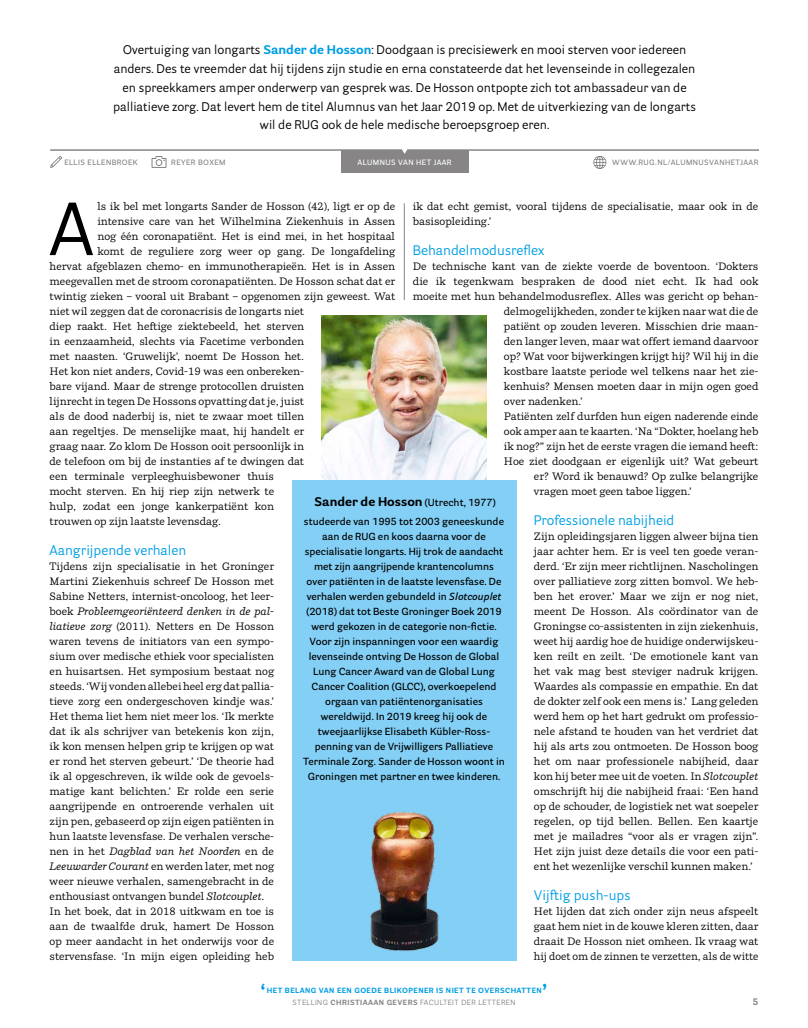
<style>
.page{position:relative;width:808px;height:1028px;background:#fff}
.page>*{position:absolute;margin:0;border:0;box-sizing:border-box;transform-origin:0 0}
.t1{font:74.62px "Parry Grotesque";color:#000}
.t2{font:700 20px "Parry Grotesque";color:#009ee3}
.t3{font:13.75px "Parry Grotesque";color:#009ee3}
.t4{font:12.5px/18.8px "Parry Grotesque";color:#000;text-align:center}
.t5{font:700 12.5px "Parry Grotesque";color:#000}
.t6{font:10.62px/15px "Parry";color:#000}
.t7{font:600 10px/15px "Parry Grotesque";color:#000;text-align:center}
.t8{font:700 9.38px "Parry Grotesque";color:#878585}
.t9{font:600 7.5px "Parry Grotesque";letter-spacing:.06em;color:#878585}
.t10{font:700 7.5px "Parry Grotesque";letter-spacing:.06em;color:#009ee3}
.t11{font:7.5px "Parry Grotesque";letter-spacing:.06em;color:#878585}
.t12{font:600 7.5px "Parry Grotesque";letter-spacing:.06em;color:#fff}
.s1{font-weight:700;color:#009ee3}
.s2{font-style:italic}
.s3{font-weight:600;font-size:10px}
.s4{font-weight:700}
</style>
<div class="page">
<div style="left:341px;top:150px;width:127px;height:22px;background:#878585"></div>
<svg style="left:50px;top:149px;width:709px;height:20px"></svg>
<img style="left:322px;top:315px;width:164px;height:165px">
<div style="left:292px;top:480px;width:224px;height:480px;background:#83cff5"></div>
<img style="left:370px;top:812px;width:69px;height:139px">
<hr style="left:404px;top:203px;width:1px;height:97px;background:#878585">
<p class="t4" style="left:113px;top:40px;width:584px">Overtuiging van longarts <span class="s1">Sander de Hosson</span>: Doodgaan is precisiewerk en mooi sterven voor iedereen anders. Des te vreemder dat hij tijdens zijn studie en erna constateerde dat het levenseinde in collegezalen en spreekkamers amper onderwerp van gesprek was. De Hosson ontpopte zich tot ambassadeur van de palliatieve zorg. Dat levert hem de titel Alumnus van het Jaar 2019 op. Met de uitverkiezing van de longarts wil de RUG ook de hele medische beroepsgroep eren.</p>
<p class="t9" style="left:64px;top:158px;width:75px">ELLIS ELLENBROEK</p>
<p class="t9" style="left:171px;top:158px;width:56px">REYER BOXEM</p>
<p class="t12" style="left:358px;top:158px;width:95px">ALUMNUS VAN HET JAAR</p>
<p class="t6" style="left:413px;top:199px;width:347px">ik dat echt gemist, vooral tijdens de specialisatie, maar ook in de basisopleiding.’</p>
<p class="t3" style="left:413px;top:242px;width:133px">Behandelmodusreflex</p>
<p class="t6" style="left:413px;top:259px;width:347px">De technische kant van de ziekte voerde de boventoon. ‘Dokters</p>
<p class="t6" style="left:413px;top:274px;width:347px">die ik tegenkwam bespraken de dood niet echt. Ik had ook</p>
<p class="t6" style="left:413px;top:289px;width:347px">moeite met hun behandelmodusreflex. Alles was gericht op behan-</p>
<p class="t6" style="left:504px;top:304px;width:256px">delmogelijkheden, zonder te kijken naar wat die de</p>
<p class="t6" style="left:504px;top:319px;width:256px">patiënt op zouden leveren. Misschien drie maan-</p>
<p class="t6" style="left:504px;top:334px;width:256px">den langer leven, maar wat offert iemand daarvoor</p>
<p class="t6" style="left:504px;top:349px;width:256px">op? Wat voor bijwerkingen krijgt hij? Wil hij in die</p>
<p class="t6" style="left:504px;top:364px;width:256px">kostbare laatste periode wel telkens naar het zie-</p>
<p class="t6" style="left:504px;top:379px;width:256px">kenhuis? Mensen moeten daar in mijn ogen goed</p>
<p class="t6" style="left:504px;top:394px;width:80px">over nadenken.’</p>
<p class="t6" style="left:504px;top:409px;width:256px">Patiënten zelf durfden hun eigen naderende einde</p>
<p class="t6" style="left:504px;top:424px;width:256px">ook amper aan te kaarten. ‘Na “Dokter, hoelang heb</p>
<p class="t6" style="left:504px;top:439px;width:256px">ik nog?” zijn het de eerste vragen die iemand heeft:</p>
<p class="t6" style="left:504px;top:454px;width:256px">Hoe ziet doodgaan er eigenlijk uit? Wat gebeurt</p>
<p class="t6" style="left:534px;top:469px;width:226px">er? Word ik benauwd? Op zulke belangrijke</p>
<p class="t6" style="left:534px;top:484px;width:159px">vragen moet geen taboe liggen.’</p>
<p class="t3" style="left:534px;top:512px;width:142px">Professionele nabijheid</p>
<p class="t6" style="left:534px;top:529px;width:226px;text-align:justify">Zijn opleidingsjaren liggen alweer bijna tien jaar achter hem. Er is veel ten goede veran&shy;derd. ‘Er zijn meer richtlijnen. Nascholingen over palliatieve zorg zitten bomvol. We heb&shy;ben het erover.’ Maar we zijn er nog niet, meent De Hosson. Als coördinator van de Groningse co-assistenten in zijn ziekenhuis, weet hij aardig hoe de huidige onderwijskeu&shy;ken reilt en zeilt. ‘De emotionele kant van het vak mag best steviger nadruk krijgen.<br>Waardes als compassie en empathie. En dat de dokter zelf ook een mens is.’ Lang geleden werd hem op het hart gedrukt om professio&shy;nele afstand te houden van het verdriet dat hij als arts zou ontmoeten. De Hosson boog het om naar professionele nabijheid, daar kon hij beter mee uit de voeten. In <span class="s2">Slotcouplet </span>omschrijft hij die nabijheid fraai: ‘Een hand op de schouder, de logistiek net wat soepeler regelen, op tijd bellen. Bellen. Een kaartje met je mailadres “voor als er vragen zijn”.<br>Het zijn juist deze details die voor een pati&shy;ënt het wezenlijke verschil kunnen maken.’</p>
<p class="t3" style="left:534px;top:887px;width:98px">Vijftig push-ups</p>
<p class="t6" style="left:534px;top:904px;width:226px;text-align:justify">Het lijden dat zich onder zijn neus afspeelt gaat hem niet in de kouwe kleren zitten, daar draait De Hosson niet omheen. Ik vraag wat hij doet om de zinnen te verzetten, als de witte</p>
<p class="t9" style="left:612px;top:158px;width:147px">WWW.RUG.NL/ALUMNUSVANHETJAAR</p>
<h1 class="t1" style="left:49px;top:183px;width:46px">A</h1>
<p class="t6" style="left:97px;top:199px;width:299px">ls ik bel met longarts Sander de Hosson (42), ligt er op de</p>
<p class="t6" style="left:97px;top:214px;width:299px">intensive care van het Wilhelmina Ziekenhuis in Assen</p>
<p class="t6" style="left:97px;top:229px;width:299px">nog één coronapatiënt. Het is eind mei, in het hospitaal</p>
<p class="t6" style="left:97px;top:244px;width:299px">komt de reguliere zorg weer op gang. De longafdeling</p>
<p class="t6" style="left:50px;top:259px;width:347px">hervat afgeblazen chemo- en immunotherapieën. Het is in Assen</p>
<p class="t6" style="left:50px;top:274px;width:347px">meegevallen met de stroom coronapatiënten. De Hosson schat dat er</p>
<p class="t6" style="left:50px;top:289px;width:347px">twintig zieken – vooral uit Brabant – opgenomen zijn geweest. Wat</p>
<p class="t6" style="left:50px;top:304px;width:256px">niet wil zeggen dat de coronacrisis de longarts niet</p>
<p class="t6" style="left:50px;top:319px;width:256px">diep raakt. Het heftige ziektebeeld, het sterven</p>
<p class="t6" style="left:50px;top:334px;width:256px">in eenzaamheid, slechts via Facetime verbonden</p>
<p class="t6" style="left:50px;top:349px;width:256px">met naasten. ‘Gruwelijk’, noemt De Hosson het.</p>
<p class="t6" style="left:50px;top:364px;width:256px">Het kon niet anders, Covid-19 was een onbereken-</p>
<p class="t6" style="left:50px;top:379px;width:256px">bare vijand. Maar de strenge protocollen druisten</p>
<p class="t6" style="left:50px;top:394px;width:256px">lijnrecht in tegen De Hossons opvatting dat je, juist</p>
<p class="t6" style="left:50px;top:409px;width:256px">als de dood naderbij is, niet te zwaar moet tillen</p>
<p class="t6" style="left:50px;top:424px;width:256px">aan regeltjes. De menselijke maat, hij handelt er</p>
<p class="t6" style="left:50px;top:439px;width:256px">graag naar. Zo klom De Hosson ooit persoonlijk in</p>
<p class="t6" style="left:50px;top:454px;width:256px">de telefoon om bij de instanties af te dwingen dat</p>
<p class="t6" style="left:50px;top:469px;width:226px">een terminale verpleeghuisbewoner thuis</p>
<p class="t6" style="left:50px;top:484px;width:226px">mocht sterven. En hij riep zijn netwerk te</p>
<p class="t6" style="left:50px;top:499px;width:226px">hulp, zodat een jonge kankerpatiënt kon</p>
<p class="t6" style="left:50px;top:514px;width:173px">trouwen op zijn laatste levensdag.</p>
<p class="t3" style="left:50px;top:542px;width:138px">Aangrijpende verhalen</p>
<p class="t6" style="left:50px;top:559px;width:226px">Tijdens zijn specialisatie in het Groninger Martini Ziekenhuis schreef De Hosson met Sabine Netters, internist-oncoloog, het leer&shy;boek <span class="s2">Probleemgeoriënteerd denken in de pal&shy;liatieve zorg</span> (2011). Netters en De Hosson waren tevens de initiators van een sympo&shy;sium over medische ethiek voor specialisten en huisartsen. Het symposium bestaat nog steeds. ‘Wij vonden allebei heel erg dat pallia&shy;tieve zorg een ondergeschoven kindje was.’ Het thema liet hem niet meer los. ‘Ik merkte dat ik als schrijver van betekenis kon zijn, ik kon mensen helpen grip te krijgen op wat er rond het sterven gebeurt.’ ‘De theorie had ik al opgeschreven, ik wilde ook de gevoels&shy;matige kant belichten.’ Er rolde een serie aangrijpende en ontroerende verhalen uit zijn pen, gebaseerd op zijn eigen patiënten in hun laatste levensfase. De verhalen versche&shy;nen in het <span class="s2">Dagblad van het Noorden</span> en de <span class="s2">Leeuwarder Courant</span> en werden later, met nog weer nieuwe verhalen, samengebracht in de enthousiast ontvangen bundel <span class="s2">Slotcouplet</span>.<br>In het boek, dat in 2018 uitkwam en toe is aan de twaalfde druk, hamert De Hosson op meer aandacht in het onderwijs voor de stervensfase. ‘In mijn eigen opleiding heb</p>
<p class="t5" style="left:314px;top:494px;width:183px">Sander de Hosson <span class="s3">(Utrecht, 1977)</span></p>
<p class="t7" style="left:303px;top:514px;width:203px">studeerde van 1995 tot 2003 geneeskunde aan de RUG en koos daarna voor de specialisatie longarts. Hij trok de aandacht met zijn aangrijpende krantencolumns over patiënten in de laatste levensfase. De verhalen werden gebundeld in <span class="s2">Slotcouplet </span>(2018) dat tot Beste Groninger Boek 2019 werd gekozen in de categorie non-fictie.<br>Voor zijn inspanningen voor een waardig levenseinde ontving De Hosson de Global Lung Cancer Award van de Global Lung Cancer Coalition (GLCC), overkoepelend orgaan van patiëntenorganisaties wereldwijd. In 2019 kreeg hij ook de tweejaarlijkse Elisabeth Kübler-Ross&shy;penning van de Vrijwilligers Palliatieve Terminale Zorg. Sander de Hosson woont in Groningen met partner en twee kinderen.</p>
<h2 class="t2" style="left:261px;top:978px;width:7px">‘</h2>
<h2 class="t2" style="left:542px;top:978px;width:7px">’</h2>
<p class="t10" style="left:267px;top:985px;width:276px">HET BELANG VAN EEN GOEDE BLIKOPENER IS NIET TE OVERSCHATTEN</p>
<p class="t11" style="left:292px;top:998px;width:225px">STELLING <span class="s4">CHRISTIAAAN GEVERS</span> FACULTEIT DER LETTEREN</p>
<p class="t8" style="left:753px;top:996px;width:7px">5</p>
</div>
